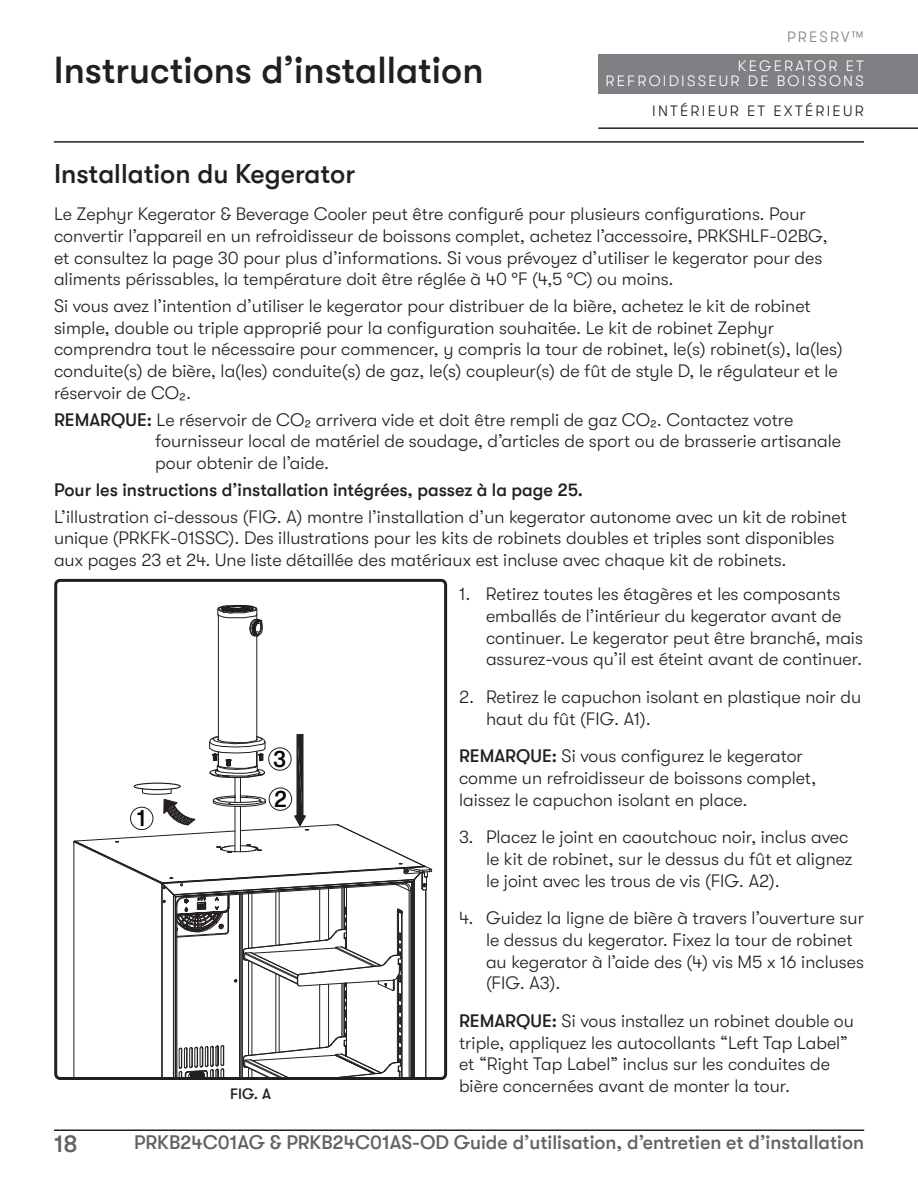
<style>
.page{position:relative;width:918px;height:1188px;background:#fff}
.page>*{position:absolute;margin:0;border:0;box-sizing:border-box;transform-origin:0 0}
.t1{font:500 37.5px "GT Walsheim";color:#231f20}
.t2{font:500 27px "GT Walsheim";color:#231f20}
.t3{font:500 24px "GT Walsheim";color:#636366}
.t4{font:500 23.25px "GT Walsheim";color:#040503}
.t5{font:500 19.5px "GT Walsheim";color:#636366}
.t6{font:300 18px/21.6px "GT Walsheim";color:#231f20}
.t7{font:500 18px "GT Walsheim";color:#231f20}
.t8{font:300 15px/15px "GT Walsheim";letter-spacing:.15em;color:#fff;text-align:right}
.t9{font:300 15px "GT Walsheim";letter-spacing:.15em;color:#231f20}
.t10{font:300 15px "GT Walsheim";letter-spacing:.15em;color:#7e8083}
.t11{font:500 15px "GT Walsheim";color:#231f20}
.s1{font-weight:500}
</style>
<div class="page">
<div style="left:598px;top:54px;width:320px;height:40px;background:#7e8083"></div>
<hr style="left:598px;top:127px;width:320px;height:2px;background:#231f20">
<hr style="left:54px;top:141px;width:810px;height:2px;background:#231f20">
<hr style="left:54px;top:1130px;width:810px;height:1px;background:#231f20">
<hr style="left:218px;top:615px;width:1px;height:125px;background:#201d1e">
<hr style="left:257px;top:636px;width:1px;height:104px;background:#201d1e">
<svg style="left:217px;top:605px;width:46px;height:32px"></svg>
<svg style="left:73px;top:733px;width:359px;height:343px"></svg>
<div style="left:268px;top:747px;width:24px;height:24px;border:1px solid #231f20;border-radius:50%"></div>
<div style="left:54px;top:579px;width:393px;height:501px;border:3px solid #231f20;border-radius:4px"></div>
<h1 class="t1" style="left:54px;top:49px;width:431px">Instructions d’installation</h1>
<p class="t10" style="left:787px;top:31px;width:78px">PRESRV™</p>
<p class="t8" style="left:605px;top:60px;width:260px">KEGERATOR ET<br>REFROIDISSEUR DE BOISSONS</p>
<p class="t9" style="left:652px;top:105px;width:213px">INTÉRIEUR ET EXTÉRIEUR</p>
<h2 class="t2" style="left:54px;top:158px;width:303px">Installation du Kegerator</h2>
<p class="t6" style="left:54px;top:205px;width:775px">Le Zephyr Kegerator &amp; Beverage Cooler peut être configuré pour plusieurs configurations. Pour convertir l’appareil en un refroidisseur de boissons complet, achetez l’accessoire, PRKSHLF-02BG, et consultez la page 30 pour plus d’informations. Si vous prévoyez d’utiliser le kegerator pour des aliments périssables, la température doit être réglée à 40 °F (4,5 °C) ou moins.</p>
<p class="t6" style="left:54px;top:297px;width:790px">Si vous avez l’intention d’utiliser le kegerator pour distribuer de la bière, achetez le kit de robinet simple, double ou triple approprié pour la configuration souhaitée. Le kit de robinet Zephyr comprendra tout le nécessaire pour commencer, y compris la tour de robinet, le(s) robinet(s), la(les) conduite(s) de bière, la(les) conduite(s) de gaz, le(s) coupleur(s) de fût de style D, le régulateur et le réservoir de CO₂.</p>
<p class="t6" style="left:155px;top:411px;width:687px;text-indent:-101px"><span class="s1">REMARQUE:</span> Le réservoir de CO₂ arrivera vide et doit être rempli de gaz CO₂. Contactez votre fournisseur local de matériel de soudage, d’articles de sport ou de brasserie artisanale pour obtenir de l’aide.</p>
<p class="t7" style="left:54px;top:480px;width:531px">Pour les instructions d’installation intégrées, passez à la page 25.</p>
<p class="t6" style="left:54px;top:508px;width:795px">L’illustration ci-dessous (FIG. A) montre l’installation d’un kegerator autonome avec un kit de robinet unique (PRKFK-01SSC). Des illustrations pour les kits de robinets doubles et triples sont disponibles aux pages 23 et 24. Une liste détaillée des matériaux est incluse avec chaque kit de robinets.</p>
<p class="t6" style="left:486px;top:585px;width:378px;text-indent:-27px">1. Retirez toutes les étagères et les composants emballés de l’intérieur du kegerator avant de continuer. Le kegerator peut être branché, mais assurez-vous qu’il est éteint avant de continuer.</p>
<p class="t6" style="left:486px;top:688px;width:377px;text-indent:-27px">2. Retirez le capuchon isolant en plastique noir du haut du fût (FIG. A1).</p>
<p class="t6" style="left:459px;top:747px;width:359px"><span class="s1">REMARQUE:</span> Si vous configurez le kegerator comme un refroidisseur de boissons complet, laissez le capuchon isolant en place.</p>
<p class="t6" style="left:486px;top:828px;width:368px;text-indent:-27px">3. Placez le joint en caoutchouc noir, inclus avec le kit de robinet, sur le dessus du fût et alignez le joint avec les trous de vis (FIG. A2).</p>
<p class="t6" style="left:486px;top:909px;width:380px;text-indent:-27px">4. Guidez la ligne de bière à travers l’ouverture sur le dessus du kegerator. Fixez la tour de robinet au kegerator à l’aide des (4) vis M5 x 16 incluses (FIG. A3).</p>
<p class="t6" style="left:459px;top:1012px;width:396px"><span class="s1">REMARQUE:</span> Si vous installez un robinet double ou triple, appliquez les autocollants “Left Tap Label” et “Right Tap Label” inclus sur les conduites de bière concernées avant de monter la tour.</p>
<p class="t4" style="left:273px;top:746px;width:15px">3</p>
<p class="t4" style="left:274px;top:786px;width:15px">2</p>
<p class="t4" style="left:137px;top:805px;width:11px">1</p>
<p class="t11" style="left:230px;top:1085px;width:42px">FIG. A</p>
<h3 class="t3" style="left:54px;top:1131px;width:25px">18</h3>
<p class="t5" style="left:134px;top:1131px;width:731px">PRKB24C01AG &amp; PRKB24C01AS-OD Guide d’utilisation, d’entretien et d’installation</p>
</div>
